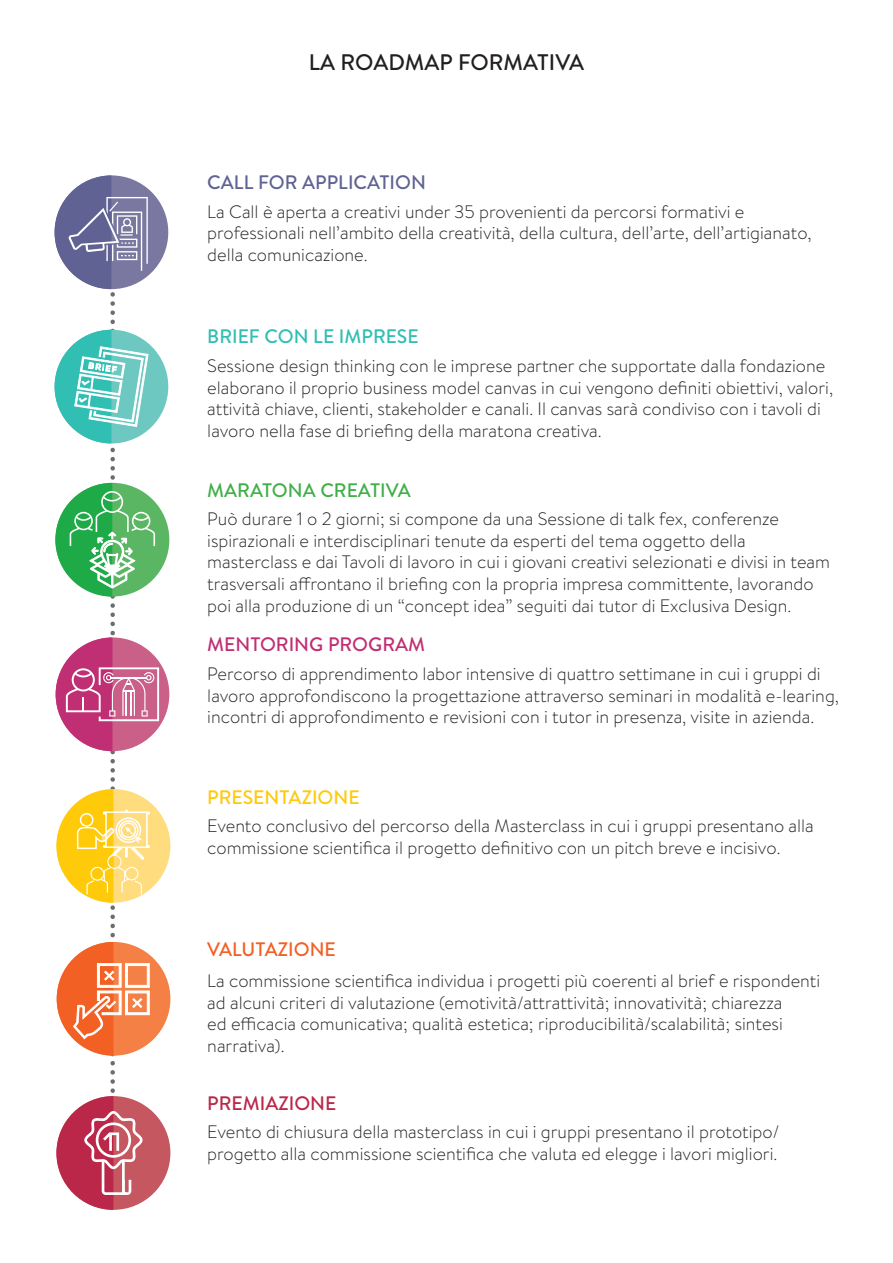
<style>
.page{position:relative;width:893px;height:1263px;background:#fff}
.page>*{position:absolute;margin:0;border:0;box-sizing:border-box;transform-origin:0 0}
.t1{font:500 22.5px "Brandon Text";color:#231f20}
.t2{font:500 19.5px "Brandon Text";color:#5f6292}
.t3{font:500 19.5px "Brandon Text";color:#31beb3}
.t4{font:500 19.5px "Brandon Text";color:#40ae49}
.t5{font:500 19.5px "Brandon Text";color:#c02f73}
.t6{font:500 19.5px "Brandon Text";color:#feca0a}
.t7{font:500 19.5px "Brandon Text";color:#f26023}
.t8{font:500 19.5px "Brandon Text";color:#ba2748}
.t9{font:300 18px/21.6px "Brandon Text";color:#231f20}
</style>
<div class="page">
<div style="left:55px;top:175px;width:113px;height:114px;background:#7a78a0;border-radius:50%"></div>
<div style="left:55px;top:330px;width:113px;height:113px;background:#6cc8c1;border-radius:50%"></div>
<div style="left:55px;top:483px;width:114px;height:113px;background:#5bb664;border-radius:50%"></div>
<div style="left:56px;top:637px;width:113px;height:114px;background:#ca5f88;border-radius:50%"></div>
<div style="left:57px;top:942px;width:113px;height:114px;background:#f48046;border-radius:50%"></div>
<div style="left:56px;top:1096px;width:114px;height:114px;background:#c55760;border-radius:50%"></div>
<div style="left:56px;top:789px;width:114px;height:114px;background:#ffdc7e;border-radius:50%"></div>
<svg style="left:55px;top:175px;width:104px;height:1035px"></svg>
<p class="t1" style="left:309px;top:47px;width:277px">LA ROADMAP FORMATIVA</p>
<p class="t2" style="left:207px;top:169px;width:220px">CALL FOR APPLICATION</p>
<p class="t9" style="left:207px;top:200px;width:606px">La Call è aperta a creativi under 35 provenienti da percorsi formativi e professionali nell’ambito della creatività, della cultura, dell’arte, dell’artigianato, della comunicazione.</p>
<p class="t3" style="left:207px;top:323px;width:213px">BRIEF CON LE IMPRESE</p>
<p class="t9" style="left:207px;top:354px;width:627px">Sessione design thinking con le imprese partner che supportate dalla fondazione elaborano il proprio business model canvas in cui vengono definiti obiettivi, valori, attività chiave, clienti, stakeholder e canali. Il canvas sarà condiviso con i tavoli di lavoro nella fase di briefing della maratona creativa.</p>
<p class="t4" style="left:207px;top:476px;width:205px">MARATONA CREATIVA</p>
<p class="t9" style="left:207px;top:508px;width:624px">Può durare 1 o 2 giorni; si compone da una Sessione di talk fex, conferenze ispirazionali e interdisciplinari tenute da esperti del tema oggetto della masterclass e dai Tavoli di lavoro in cui i giovani creativi selezionati e divisi in team trasversali affrontano il briefing con la propria impresa committente, lavorando poi alla produzione di un “concept idea” seguiti dai tutor di Exclusiva Design.</p>
<p class="t5" style="left:207px;top:631px;width:219px">MENTORING PROGRAM</p>
<p class="t9" style="left:207px;top:662px;width:633px">Percorso di apprendimento labor intensive di quattro settimane in cui i gruppi di lavoro approfondiscono la progettazione attraverso seminari in modalità e-learing, incontri di approfondimento e revisioni con i tutor in presenza, visite in azienda.</p>
<p class="t6" style="left:207px;top:783px;width:154px">PRESENTAZIONE</p>
<p class="t9" style="left:207px;top:815px;width:608px">Evento conclusivo del percorso della Masterclass in cui i gruppi presentano alla commissione scientifica il progetto definitivo con un pitch breve e incisivo.</p>
<p class="t7" style="left:207px;top:935px;width:130px">VALUTAZIONE</p>
<p class="t9" style="left:207px;top:969px;width:614px">La commissione scientifica individua i progetti più coerenti al brief e rispondenti ad alcuni criteri di valutazione (emotività/attrattività; innovatività; chiarezza<br>ed efficacia comunicativa; qualità estetica; riproducibilità/scalabilità; sintesi narrativa).</p>
<p class="t8" style="left:207px;top:1089px;width:131px">PREMIAZIONE</p>
<p class="t9" style="left:207px;top:1121px;width:574px">Evento di chiusura della masterclass in cui i gruppi presentano il prototipo/ progetto alla commissione scientifica che valuta ed elegge i lavori migliori.</p>
</div>
